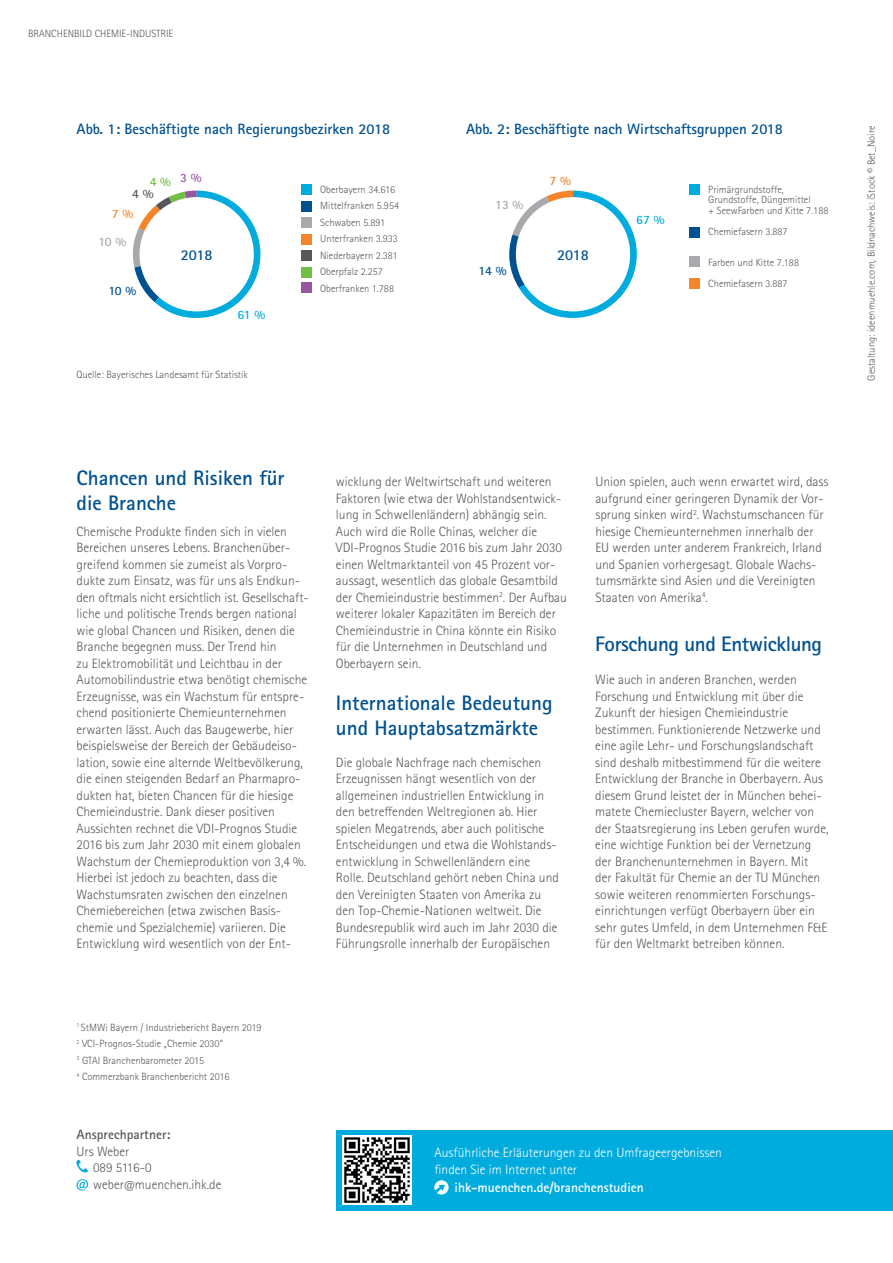
<style>
.page{position:relative;width:893px;height:1263px;background:#fff}
.page>*{position:absolute;margin:0;border:0;box-sizing:border-box;transform-origin:0 0}
.t1{font:700 21px/25.2px "Rotis Sans Serif Std";color:#005190}
.t2{font:700 21px "Rotis Sans Serif Std";letter-spacing:-.02em;color:#005190}
.t3{font:700 15px "Rotis Sans Serif Std";color:#005190}
.t4{font:300 13.5px/16.5px "Rotis Sans Serif Std";color:#57585a}
.t5{font:300 13.5px/16.5px "Rotis Sans Serif Std";color:#fff}
.t6{font:700 13.5px "Rotis Sans Serif Std";color:#fff}
.t7{font:700 13.5px "Rotis Sans Serif Std";color:#57585a}
.t8{font:700 12.75px "Rotis Sans Serif Std";color:#00acdd}
.t9{font:700 12.75px "Rotis Sans Serif Std";color:#005190}
.t10{font:700 12.75px "Rotis Sans Serif Std";color:#a8a9ad}
.t11{font:700 12.75px "Rotis Sans Serif Std";color:#f5852a}
.t12{font:700 12.75px "Rotis Sans Serif Std";color:#71bf44}
.t13{font:700 12.75px "Rotis Sans Serif Std";color:#57585a}
.t14{font:300 10.5px/16.5px "Rotis Sans Serif Std";color:#57585a}
</style>
<div class="page">
<svg style="left:509px;top:191px;width:128px;height:127px"></svg>
<svg style="left:133px;top:191px;width:127px;height:127px"></svg>
<div style="left:337px;top:1130px;width:556px;height:80px;background:#00acdd"></div>
<img style="left:342px;top:1135px;width:69px;height:70px">
<svg style="left:77px;top:1159px;width:11px;height:13px"></svg>
<svg style="left:77px;top:1179px;width:11px;height:11px"></svg>
<div style="left:301px;top:184px;width:11px;height:11px;background:#00acdd"></div>
<div style="left:301px;top:201px;width:11px;height:10px;background:#005190"></div>
<div style="left:301px;top:250px;width:11px;height:11px;background:#57585a"></div>
<div style="left:301px;top:267px;width:11px;height:10px;background:#71bf44"></div>
<div style="left:301px;top:283px;width:11px;height:10px;background:#9757a0"></div>
<div style="left:301px;top:217px;width:11px;height:11px;background:#a8a9ad"></div>
<div style="left:301px;top:234px;width:11px;height:10px;background:#f5852a"></div>
<div style="left:689px;top:184px;width:11px;height:11px;background:#00acdd"></div>
<div style="left:689px;top:227px;width:11px;height:11px;background:#005190"></div>
<div style="left:689px;top:257px;width:11px;height:10px;background:#a8a9ad"></div>
<div style="left:689px;top:278px;width:11px;height:10px;background:#f5852a"></div>
<div style="left:516px;top:197px;width:114px;height:114px;background:#fff;border-radius:50%"></div>
<div style="left:139px;top:197px;width:115px;height:114px;background:#fff;border-radius:50%"></div>
<svg style="left:434px;top:1180px;width:15px;height:14px"></svg>
<p class="t14" style="left:28px;top:25px;width:147px">BRANCHENBILD CHEMIE-INDUSTRIE</p>
<p class="t3" style="left:77px;top:119px;width:315px">Abb. 1: Beschäftigte nach Regierungsbezirken 2018</p>
<p class="t3" style="left:466px;top:119px;width:318px">Abb. 2: Beschäftigte nach Wirtschaftsgruppen 2018</p>
<p class="t12" style="left:150px;top:174px;width:53px">4 % <sup>3</sup> <sup>%</sup></p>
<p class="t11" style="left:549px;top:172px;width:23px">7 %</p>
<p class="t14" style="left:320px;top:181px;width:80px">Oberbayern 34.616<br>Mittelfranken 5.954<br>Schwaben 5.891<br>Unterfranken 3.933<br>Niederbayern 2.381<br>Oberpfalz 2.257<br>Oberfranken 1.788</p>
<p class="t14" style="left:708px;top:184px;width:122px;line-height:10.5px">Primärgrundstoffe,<br>Grundstoffe, Düngemittel<br>+ SeewFarben und Kitte 7.188</p>
<p class="t13" style="left:132px;top:186px;width:23px">4 %</p>
<p class="t10" style="left:495px;top:197px;width:30px">13 %</p>
<p class="t11" style="left:112px;top:205px;width:23px">7 %</p>
<p class="t8" style="left:636px;top:211px;width:30px">67 %</p>
<p class="t14" style="left:708px;top:223px;width:81px">Chemiefasern 3.887</p>
<p class="t14" style="left:708px;top:252px;width:92px;line-height:21px">Farben und Kitte 7.188<br>Chemiefasern 3.887</p>
<p class="t10" style="left:98px;top:233px;width:29px">10 %</p>
<p class="t3" style="left:181px;top:245px;width:33px">2018</p>
<p class="t3" style="left:557px;top:245px;width:33px">2018</p>
<p class="t9" style="left:478px;top:263px;width:30px">14 %</p>
<p class="t9" style="left:109px;top:283px;width:29px">10 %</p>
<p class="t8" style="left:237px;top:306px;width:29px">61 %</p>
<p class="t14" style="left:77px;top:366px;width:173px">Quelle: Bayerisches Landesamt für Statistik</p>
<h1 class="t1" style="left:77px;top:465px;width:210px">Chancen und Risiken für die Branche</h1>
<p class="t4" style="left:77px;top:523px;width:234px">Chemische Produkte finden sich in vielen Bereichen unseres Lebens. Branchenüber&shy;greifend kommen sie zumeist als Vorpro&shy;dukte zum Einsatz, was für uns als Endkun&shy;den oftmals nicht ersichtlich ist. Gesellschaft&shy;liche und politische Trends bergen national wie global Chancen und Risiken, denen die Branche begegnen muss. Der Trend hin<br>zu Elektromobilität und Leichtbau in der Automobilindustrie etwa benötigt chemische Erzeugnisse, was ein Wachstum für entspre&shy;chend positionierte Chemieunternehmen erwarten lässt. Auch das Baugewerbe, hier beispielsweise der Bereich der Gebäudeiso&shy;lation, sowie eine alternde Weltbevölkerung, die einen steigenden Bedarf an Pharmapro&shy;dukten hat, bieten Chancen für die hiesige Chemieindustrie. Dank dieser positiven Aussichten rechnet die VDI-Prognos Studie 2016 bis zum Jahr 2030 mit einem globalen Wachstum der Chemieproduktion von 3,4 %.<br>Hierbei ist jedoch zu beachten, dass die Wachstumsraten zwischen den einzelnen Chemiebereichen (etwa zwischen Basis&shy;chemie und Spezialchemie) variieren. Die Entwicklung wird wesentlich von der Ent-</p>
<p class="t4" style="left:336px;top:474px;width:233px">wicklung der Weltwirtschaft und weiteren Faktoren (wie etwa der Wohlstandsentwick&shy;lung in Schwellenländern) abhängig sein.<br>Auch wird die Rolle Chinas, welcher die VDI-Prognos Studie 2016 bis zum Jahr 2030 einen Weltmarktanteil von 45 Prozent vor&shy;aussagt, wesentlich das globale Gesamtbild der Chemieindustrie bestimmen<sup>2</sup>. Der Aufbau weiterer lokaler Kapazitäten im Bereich der Chemieindustrie in China könnte ein Risiko für die Unternehmen in Deutschland und Oberbayern sein.</p>
<h1 class="t1" style="left:336px;top:690px;width:218px">Internationale Bedeutung und Hauptabsatzmärkte</h1>
<p class="t4" style="left:336px;top:754px;width:224px">Die globale Nachfrage nach chemischen Erzeugnissen hängt wesentlich von der allgemeinen industriellen Entwicklung in den betreffenden Weltregionen ab. Hier spielen Megatrends, aber auch politische Entscheidungen und etwa die Wohlstands&shy;entwicklung in Schwellenländern eine Rolle. Deutschland gehört neben China und den Vereinigten Staaten von Amerika zu den Top-Chemie-Nationen weltweit. Die Bundesrepublik wird auch im Jahr 2030 die Führungsrolle innerhalb der Europäischen</p>
<p class="t4" style="left:595px;top:474px;width:235px">Union spielen, auch wenn erwartet wird, dass aufgrund einer geringeren Dynamik der Vor&shy;sprung sinken wird<sup>2</sup>. Wachstumschancen für hiesige Chemieunternehmen innerhalb der EU werden unter anderem Frankreich, Irland und Spanien vorhergesagt. Globale Wachs&shy;tumsmärkte sind Asien und die Vereinigten Staaten von Amerika<sup>4</sup>.</p>
<h1 class="t2" style="left:595px;top:631px;width:228px">Forschung und Entwicklung</h1>
<p class="t4" style="left:595px;top:672px;width:235px">Wie auch in anderen Branchen, werden Forschung und Entwicklung mit über die Zukunft der hiesigen Chemieindustrie bestimmen. Funktionierende Netzwerke und eine agile Lehr- und Forschungslandschaft sind deshalb mitbestimmend für die weitere Entwicklung der Branche in Oberbayern. Aus diesem Grund leistet der in München behei&shy;matete Chemiecluster Bayern, welcher von der Staatsregierung ins Leben gerufen wurde, eine wichtige Funktion bei der Vernetzung der Branchenunternehmen in Bayern. Mit<br>der Fakultät für Chemie an der TU München sowie weiteren renommierten Forschungs&shy;einrichtungen verfügt Oberbayern über ein sehr gutes Umfeld, in dem Unternehmen F&amp;E für den Weltmarkt betreiben können.</p>
<p class="t14" style="left:77px;top:1019px;width:187px"><sup>1</sup> StMWi Bayern / Industriebericht Bayern 2019<br><sup>2</sup> VCI-Prognos-Studie „Chemie 2030“<br><sup>3</sup> GTAI Branchenbarometer 2015<br><sup>4</sup> Commerzbank Branchenbericht 2016</p>
<p class="t7" style="left:77px;top:1126px;width:95px">Ansprechpartner:</p>
<p class="t4" style="left:93px;top:1143px;width:130px;text-indent:-16px">Urs Weber<br>089 5116-0 weber@muenchen.ihk.de</p>
<p class="t5" style="left:435px;top:1144px;width:289px">Ausführliche Erläuterungen zu den Umfrageergebnissen finden Sie im Internet unter</p>
<p class="t6" style="left:455px;top:1179px;width:191px">ihk-muenchen.de/branchenstudien</p>
<p class="t14" style="left:863px;top:381px;width:257px;rotate:-90deg">Gestaltung: ideenmuehle.com, Bildnachweis: iStock © Bet_Noire</p>
</div>
